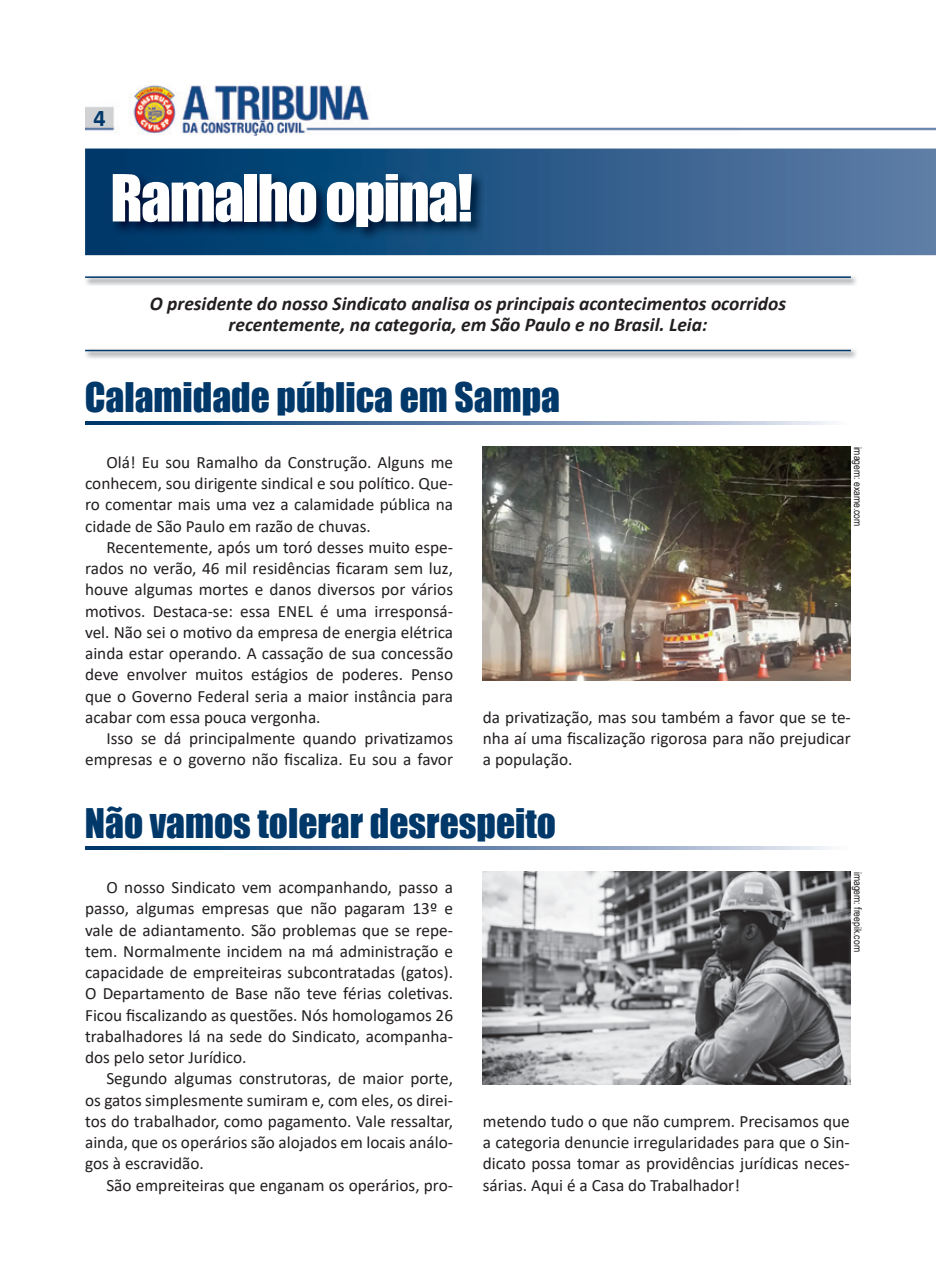
<style>
.page{position:relative;width:936px;height:1276px;background:#fff}
.page>*{position:absolute;margin:0;border:0;box-sizing:border-box;transform-origin:0 0}
.t1{font:60px "Impact";letter-spacing:-.03em;color:#fff}
.t2{font:37.5px "Impact";color:#00386a}
.t3{font:700 24px "Calibri";color:#00386a}
.t4{font:italic 700 19.5px/21px "Calibri";color:#231f20;text-align:center}
.t5{font:17.25px/21.3px "Calibri";color:#231f20;text-align:justify}
.t6{font:10.5px "Arial Narrow";color:#231f20}
</style>
<div class="page">
<img style="left:86px;top:85px;width:653px;height:50px">
<img style="left:739px;top:127px;width:196px;height:4px">
<svg style="left:85px;top:148px;width:850px;height:107px"></svg>
<svg style="left:85px;top:421px;width:747px;height:3px"></svg>
<svg style="left:85px;top:846px;width:747px;height:3px"></svg>
<img style="left:110px;top:172px;width:376px;height:69px">
<img style="left:86px;top:276px;width:770px;height:10px">
<hr style="left:85px;top:276px;width:765px;height:2px;background:#00386a">
<img style="left:85px;top:349px;width:771px;height:10px">
<hr style="left:85px;top:350px;width:765px;height:1px;background:#00386a">
<img style="left:483px;top:446px;width:367px;height:234px">
<img style="left:483px;top:871px;width:367px;height:213px">
<h3 class="t3" style="left:94px;top:101px;width:14px">4</h3>
<h1 class="t1" style="left:110px;top:151px;width:364px">Ramalho opina!</h1>
<p class="t4" style="left:150px;top:292px;width:638px">O presidente do nosso Sindicato analisa os principais acontecimentos ocorridos recentemente, na categoria, em São Paulo e no Brasil. Leia:</p>
<h2 class="t2" style="left:85px;top:368px;width:477px">Calamidade pública em Sampa</h2>
<p class="t5" style="left:85px;top:451px;width:369px;text-indent:21px">Olá! Eu sou Ramalho da Construção. Alguns me conhecem, sou dirigente sindical e sou político. Que&shy;ro comentar mais uma vez a calamidade pública na cidade de São Paulo em razão de chuvas.</p>
<p class="t5" style="left:85px;top:536px;width:369px;text-indent:21px">Recentemente, após um toró desses muito espe&shy;rados no verão, 46 mil residências ficaram sem luz, houve algumas mortes e danos diversos por vários motivos. Destaca-se: essa ENEL é uma irresponsá&shy;vel. Não sei o motivo da empresa de energia elétrica ainda estar operando. A cassação de sua concessão deve envolver muitos estágios de poderes. Penso que o Governo Federal seria a maior instância para acabar com essa pouca vergonha.</p>
<p class="t5" style="left:85px;top:727px;width:369px;text-align:right">Isso se dá principalmente quando privatizamos empresas e o governo não fiscaliza. Eu sou a favor</p>
<p class="t6" style="left:865px;top:446px;width:81px;rotate:90deg">imagem: exame.com</p>
<p class="t5" style="left:483px;top:706px;width:369px">da privatização, mas sou também a favor que se te&shy;nha aí uma fiscalização rigorosa para não prejudicar a população.</p>
<h2 class="t2" style="left:85px;top:794px;width:473px">Não vamos tolerar desrespeito</h2>
<p class="t5" style="left:85px;top:876px;width:369px;text-indent:21px">O nosso Sindicato vem acompanhando, passo a passo, algumas empresas que não pagaram 13º e vale de adiantamento. São problemas que se repe&shy;tem. Normalmente incidem na má administração e capacidade de empreiteiras subcontratadas (gatos).<br>O Departamento de Base não teve férias coletivas.<br>Ficou fiscalizando as questões. Nós homologamos 26 trabalhadores lá na sede do Sindicato, acompanha&shy;dos pelo setor Jurídico.</p>
<p class="t5" style="left:85px;top:1067px;width:369px;text-indent:21px">Segundo algumas construtoras, de maior porte, os gatos simplesmente sumiram e, com eles, os direi&shy;tos do trabalhador, como pagamento. Vale ressaltar, ainda, que os operários são alojados em locais análo&shy;gos à escravidão.</p>
<p class="t5" style="left:106px;top:1173px;width:348px">São empreiteiras que enganam os operários, pro-</p>
<p class="t6" style="left:865px;top:871px;width:81px;rotate:90deg">imagem: freepik.com</p>
<p class="t5" style="left:483px;top:1110px;width:368px">metendo tudo o que não cumprem. Precisamos que a categoria denuncie irregularidades para que o Sin&shy;dicato possa tomar as providências jurídicas neces&shy;sárias. Aqui é a Casa do Trabalhador!</p>
</div>
